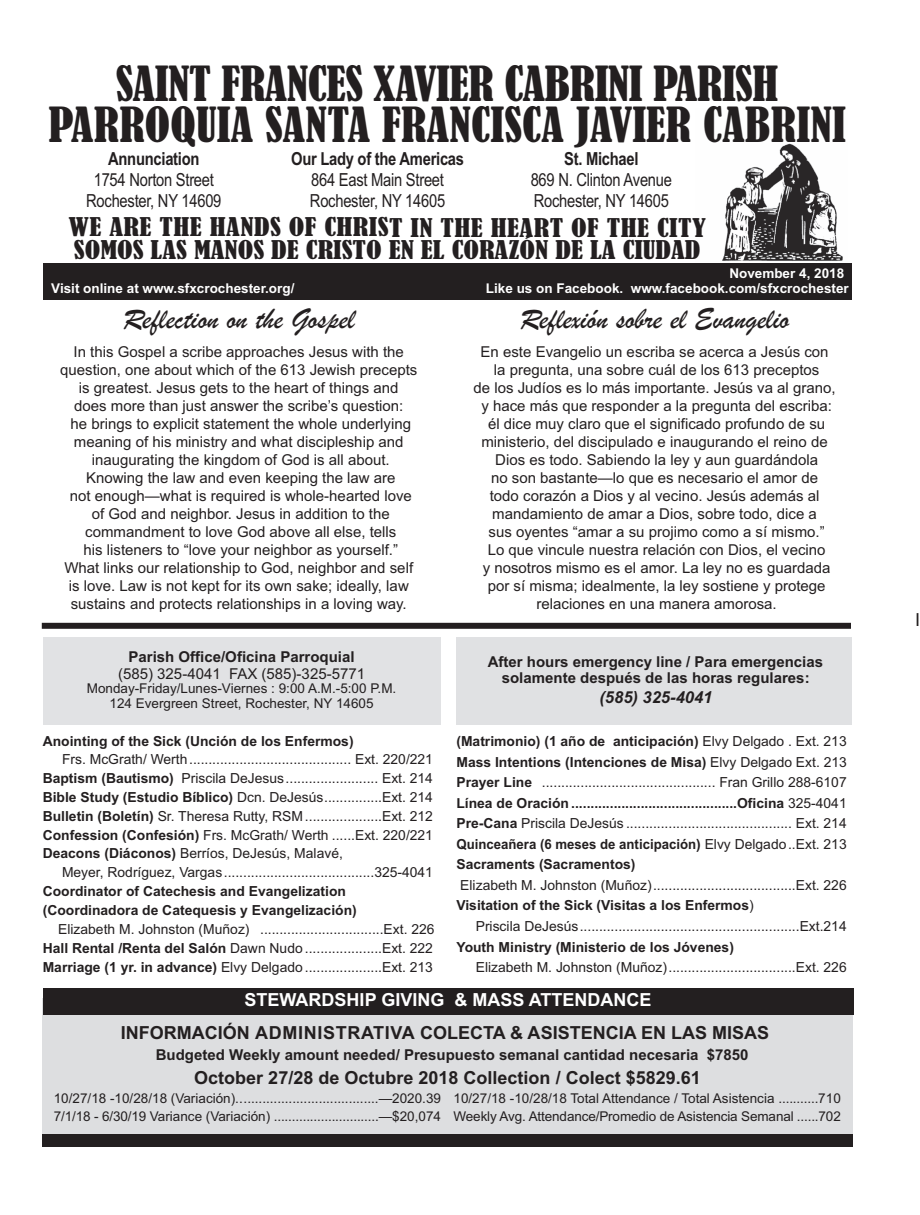
<style>
.page{position:relative;width:920px;height:1215px;background:#fff}
.page>*{position:absolute;margin:0;border:0;box-sizing:border-box;transform-origin:0 0}
.t1{font:condensed 45px/40.5px "Bernard";letter-spacing:-.01em;color:#231f20;text-align:center;scale:1.04 1}
.t2{font:30px "Brush Script";color:#231f20}
.t3{font:condensed 24px/22.5px "Bernard";color:#231f20;scale:1.2 1}
.t4{font:700 18px "Arial";color:#231f20}
.t5{font:18px/21px "Arial Narrow";letter-spacing:-.015em;color:#231f20}
.t6{font:700 18px "Arial Narrow";letter-spacing:-.015em;color:#231f20}
.t7{font:700 18px "Arial";color:#fff}
.t8{font:18px "Arial";color:#231f20}
.t9{font:italic 700 16.5px "Arial";color:#231f20}
.t10{font:15px/18px "Arial";color:#231f20;text-align:center}
.t11{font:700 15px/16.5px "Arial";color:#231f20;text-align:center}
.t12{font:13.8px/18.9px "Arial";color:#231f20;text-align:justify}
.t13{font:700 13.8px/20.5px "Arial";color:#231f20}
.t14{font:13.5px/18px "Arial";color:#231f20}
.t15{font:700 13.5px "Arial";color:#fff}
.s1{font-weight:700}
.s2{font-weight:400}
</style>
<div class="page">
<div style="left:42px;top:999px;width:810px;height:140px;background:#dddee0"></div>
<img style="left:695px;top:143px;width:152px;height:121px">
<div style="left:43px;top:264px;width:808px;height:36px;background:#231f20"></div>
<div style="left:43px;top:988px;width:810px;height:27px;background:#231f20"></div>
<div style="left:43px;top:637px;width:397px;height:88px;background:#e1e2e4"></div>
<div style="left:455px;top:637px;width:396px;height:88px;background:#e0e1e3"></div>
<div style="left:42px;top:1134px;width:810px;height:12px;background:#231f20"></div>
<div style="left:42px;top:623px;width:808px;height:6px;background:#231f20"></div>
<h1 class="t1" style="left:48px;top:65px;width:768px">SAINT FRANCES XAVIER CABRINI PARISH<br>PARROQUIA SANTA FRANCISCA JAVIER CABRINI</h1>
<p class="t6" style="left:291px;top:148px;width:174px">Our Lady of the Americas</p>
<p class="t5" style="left:310px;top:169px;width:137px">864 East Main Street<br>Rochester, NY 14605</p>
<p class="t6" style="left:564px;top:148px;width:76px">St. Michael</p>
<p class="t5" style="left:530px;top:169px;width:143px">869 N. Clinton Avenue<br>Rochester, NY 14605</p>
<h3 class="t3" style="left:69px;top:217px;width:532px">WE ARE THE HANDS OF CHRIST IN THE HEART OF THE CITY<br>SOMOS LAS MANOS DE CRISTO EN EL CORAZÓN DE LA CIUDAD</h3>
<p class="t6" style="left:108px;top:148px;width:93px">Annunciation</p>
<p class="t5" style="left:86px;top:169px;width:137px;text-align:center">1754 Norton Street<br>Rochester, NY 14609</p>
<p class="t15" style="left:729px;top:266px;width:116px">November 4, 2018</p>
<p class="t15" style="left:51px;top:281px;width:245px">Visit online at www.sfxcrochester.org/</p>
<p class="t15" style="left:486px;top:281px;width:364px">Like us on Facebook. www.facebook.com/sfxcrochester</p>
<h2 class="t2" style="left:123px;top:300px;width:233px">Reflection on the Gospel</h2>
<p class="t10" style="left:60px;top:343px;width:358px">In this Gospel a scribe approaches Jesus with the question, one about which of the 613 Jewish precepts is greatest. Jesus gets to the heart of things and<br>does more than just answer the scribe’s question:<br>he brings to explicit statement the whole underlying meaning of his ministry and what discipleship and inaugurating the kingdom of God is all about.<br>Knowing the law and even keeping the law are<br>not enough—what is required is whole-hearted love of God and neighbor. Jesus in addition to the commandment to love God above all else, tells<br>his listeners to “love your neighbor as yourself.”<br>What links our relationship to God, neighbor and self is love. Law is not kept for its own sake; ideally, law sustains and protects relationships in a loving way.</p>
<p class="t11" style="left:128px;top:649px;width:227px">Parish Office/Oficina Parroquial</p>
<p class="t10" style="left:118px;top:665px;width:248px">(585) 325-4041 FAX (585)-325-5771</p>
<p class="t14" style="left:87px;top:681px;width:311px;line-height:14.7px;text-align:center">Monday-Friday/Lunes-Viernes : 9:00 A.M.-5:00 P.M.<br>124 Evergreen Street, Rochester, NY 14605</p>
<p class="t13" style="left:43px;top:731px;width:312px">Anointing of the Sick (Unción de los Enfermos)</p>
<p class="t12" style="left:43px;top:750px;width:392px;text-indent:19px">Frs. McGrath/ Werth.......................................... Ext. 220/221<br><span class="s1">Baptism (Bautismo)</span> Priscila DeJesus........................ Ext. 214<br><span class="s1">Bible Study (Estudio Bíblico)</span> Dcn. DeJesús...............Ext. 214<br><span class="s1">Bulletin (Boletín)</span> Sr. Theresa Rutty, RSM ....................Ext. 212<br><span class="s1">Confession (Confesión)</span> Frs. McGrath/ Werth ......Ext. 220/221<br><span class="s1">Deacons (Diáconos)</span> Berríos, DeJesús, Malavé,</p>
<p class="t12" style="left:62px;top:863px;width:372px">Meyer, Rodríguez, Vargas.......................................325-4041</p>
<p class="t13" style="left:43px;top:882px;width:315px;line-height:18.9px">Coordinator of Catechesis and Evangelization (Coordinadora de Catequesis y Evangelización)</p>
<p class="t12" style="left:43px;top:920px;width:393px;text-indent:15px">Elizabeth M. Johnston (Muñoz) ................................Ext. 226<br><span class="s1">Hall Rental /Renta del Salón</span> Dawn Nudo ....................Ext. 222<br><span class="s1">Marriage (1 yr. in advance)</span> Elvy Delgado ....................Ext. 213</p>
<h2 class="t2" style="left:519px;top:300px;width:271px">Reflexión sobre el Evangelio</h2>
<p class="t10" style="left:473px;top:343px;width:363px">En este Evangelio un escriba se acerca a Jesús con la pregunta, una sobre cuál de los 613 preceptos<br>de los Judíos es lo más importante. Jesús va al grano, y hace más que responder a la pregunta del escriba: él dice muy claro que el significado profundo de su ministerio, del discipulado e inaugurando el reino de Dios es todo. Sabiendo la ley y aun guardándola<br>no son bastante—lo que es necesario el amor de<br>todo corazón a Dios y al vecino. Jesús además al mandamiento de amar a Dios, sobre todo, dice a<br>sus oyentes “amar a su projimo como a sí mismo.”<br>Lo que vincule nuestra relación con Dios, el vecino<br>y nosotros mismo es el amor. La ley no es guardada por sí misma; idealmente, la ley sostiene y protege relaciones en una manera amorosa.</p>
<p class="t11" style="left:487px;top:653px;width:337px">After hours emergency line / Para emergencias solamente después de las horas regulares:</p>
<p class="t9" style="left:599px;top:688px;width:114px">(585) 325-4041</p>
<p class="t13" style="left:456px;top:731px;width:392px;text-align:justify">(Matrimonio) (1 año de anticipación) <span class="s2">Elvy Delgado . Ext. 213<br></span>Mass Intentions (Intenciones de Misa) <span class="s2">Elvy Delgado Ext. 213<br></span>Prayer Line <span class="s2">............................................. Fran Grillo 288-6107<br></span>Línea de Oración ...........................................Oficina <span class="s2">325-4041<br></span>Pre-Cana <span class="s2">Priscila DeJesús ........................................... Ext. 214<br></span>Quinceañera (6 meses de anticipación) <span class="s2">Elvy Delgado..Ext. 213<br></span>Sacraments (Sacramentos)</p>
<p class="t12" style="left:456px;top:875px;width:391px;line-height:20.5px">Elizabeth M. Johnston (Muñoz).....................................Ext. 226<br><span class="s1">Visitation of the Sick (Visitas a los Enfermos</span>)</p>
<p class="t12" style="left:475px;top:917px;width:372px">Priscila DeJesús.........................................................Ext.214</p>
<p class="t13" style="left:456px;top:937px;width:279px">Youth Ministry (Ministerio de los Jóvenes)</p>
<p class="t12" style="left:475px;top:958px;width:372px">Elizabeth M. Johnston (Muñoz).................................Ext. 226</p>
<p class="t7" style="left:244px;top:990px;width:408px">STEWARDSHIP GIVING &amp; MASS ATTENDANCE</p>
<p class="t4" style="left:121px;top:1022px;width:649px">INFORMACIÓN ADMINISTRATIVA COLECTA &amp; ASISTENCIA EN LAS MISAS</p>
<p class="t11" style="left:156px;top:1047px;width:594px">Budgeted Weekly amount needed/ Presupuesto semanal cantidad necesaria $7850</p>
<p class="t4" style="left:194px;top:1068px;width:508px">October 27/28 de Octubre 2018 Collection / Colect $5829.61</p>
<p class="t14" style="left:54px;top:1089px;width:388px">10/27/18 -10/28/18 (Variación)......................................—2020.39<br>7/1/18 - 6/30/19 Variance (Variación) .............................—$20,074</p>
<p class="t14" style="left:453px;top:1089px;width:389px">10/27/18 -10/28/18 Total Attendance / Total Asistencia ...........710<br>Weekly Avg. Attendance/Promedio de Asistencia Semanal ......702</p>
<p class="t8" style="left:914px;top:609px;width:7px">I</p>
</div>
